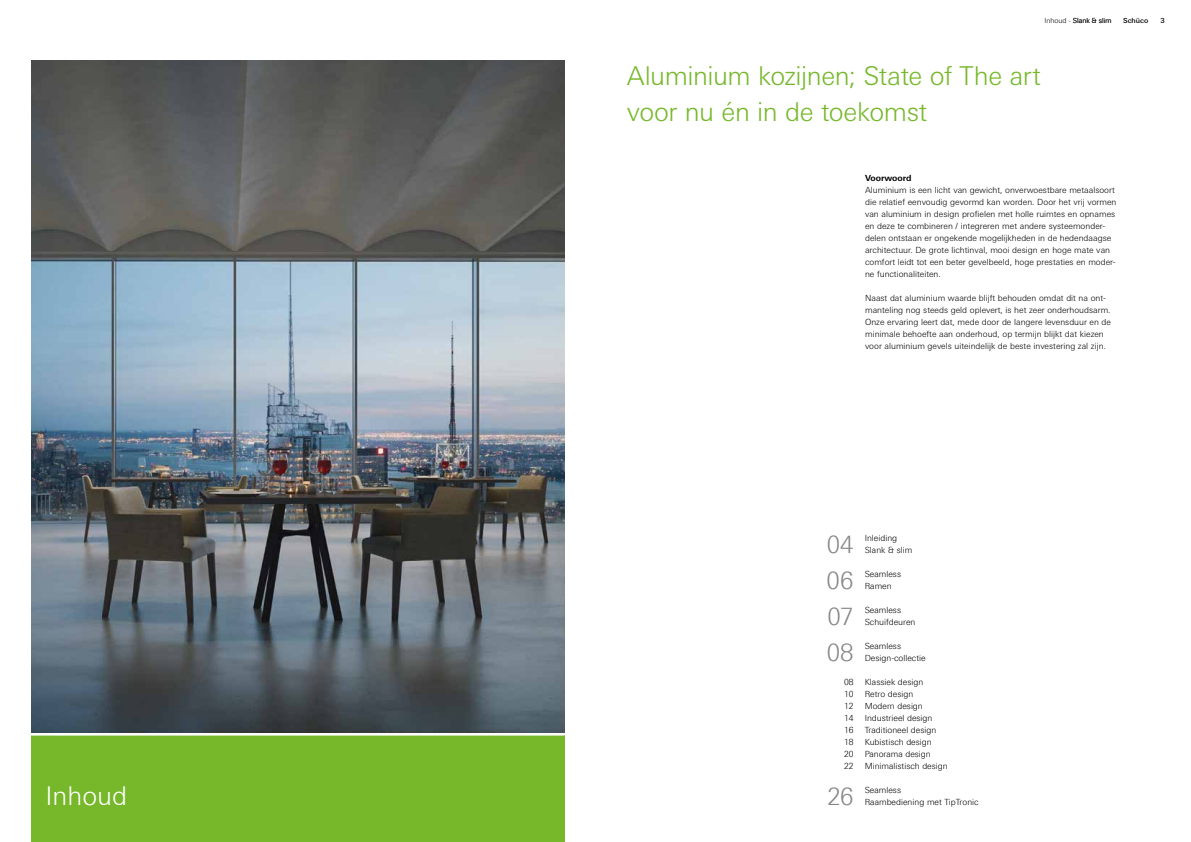
<style>
.page{position:relative;width:1191px;height:842px;background:#fff}
.page>*{position:absolute;margin:0;border:0;box-sizing:border-box;transform-origin:0 0}
.t1{font:300 26px/36px "Univers For Schueco 330";letter-spacing:-.02em;color:#76b82a}
.t2{font:300 26px "Linotype Univers 330";color:#fff}
.t3{font:300 24px/36px "Linotype Univers 330";letter-spacing:.005em;color:#878787;text-align:justify}
.t4{font:300 8.5px/12px "Univers For Schueco 330";color:#000}
.t5{font:300 8.5px/12px "Linotype Univers 330";color:#000}
.t6{font:700 8.5px "Univers For Schueco 630";color:#000}
.t7{font:300 7px "Linotype Univers 330";color:#000}
.t8{font:7px "Univers For Schueco 530 Med";color:#000}
</style>
<div class="page">
<div style="left:31px;top:735px;width:533px;height:107px;background:#76b82a"></div>
<img style="left:31px;top:61px;width:533px;height:672px">
<h1 class="t2" style="left:45px;top:780px;width:83px">Inhoud</h1>
<p class="t7" style="left:1044px;top:16px;width:69px">Inhoud - Slank &amp; slim</p>
<p class="t8" style="left:1123px;top:16px;width:27px">Schüco</p>
<p class="t8" style="left:1160px;top:16px;width:6px">3</p>
<h1 class="t1" style="left:626px;top:58px;width:416px">Aluminium kozijnen; State of The art voor nu én in de toekomst</h1>
<p class="t6" style="left:865px;top:173px;width:48px">Voorwoord</p>
<p class="t4" style="left:865px;top:184px;width:253px">Aluminium is een licht van gewicht, onverwoestbare metaalsoort die relatief eenvoudig gevormd kan worden. Door het vrij vormen van aluminium in design profielen met holle ruimtes en opnames en deze te combineren / integreren met andere systeemonder&shy;delen ontstaan er ongekende mogelijkheden in de hedendaagse architectuur. De grote lichtinval, mooi design en hoge mate van comfort leidt tot een beter gevelbeeld, hoge prestaties en moder&shy;ne functionaliteiten.</p>
<p class="t4" style="left:865px;top:292px;width:247px">Naast dat aluminium waarde blijft behouden omdat dit na ont&shy;manteling nog steeds geld oplevert, is het zeer onderhoudsarm.<br>Onze ervaring leert dat, mede door de langere levensduur en de minimale behoefte aan onderhoud, op termijn blijkt dat kiezen voor aluminium gevels uiteindelijk de beste investering zal zijn.</p>
<h2 class="t3" style="left:826px;top:526px;width:29px">04<br>06<br>07<br>08</h2>
<p class="t5" style="left:844px;top:676px;width:11px;text-align:justify">08<br>10<br>12<br>14<br>16<br>18<br>20<br>22</p>
<h2 class="t3" style="left:827px;top:778px;width:28px">26</h2>
<p class="t5" style="left:864px;top:532px;width:49px">Inleiding<br>Slank &amp; slim</p>
<p class="t5" style="left:864px;top:568px;width:38px">Seamless<br>Ramen</p>
<p class="t5" style="left:864px;top:604px;width:52px">Seamless<br>Schuifdeuren</p>
<p class="t5" style="left:864px;top:640px;width:62px">Seamless<br>Design-collectie</p>
<p class="t5" style="left:864px;top:676px;width:85px">Klassiek design<br>Retro design<br>Modern design<br>Industrieel design<br>Traditioneel design<br>Kubistisch design<br>Panorama design<br>Minimalistisch design</p>
<p class="t5" style="left:864px;top:784px;width:115px">Seamless<br>Raambediening met TipTronic</p>
</div>
